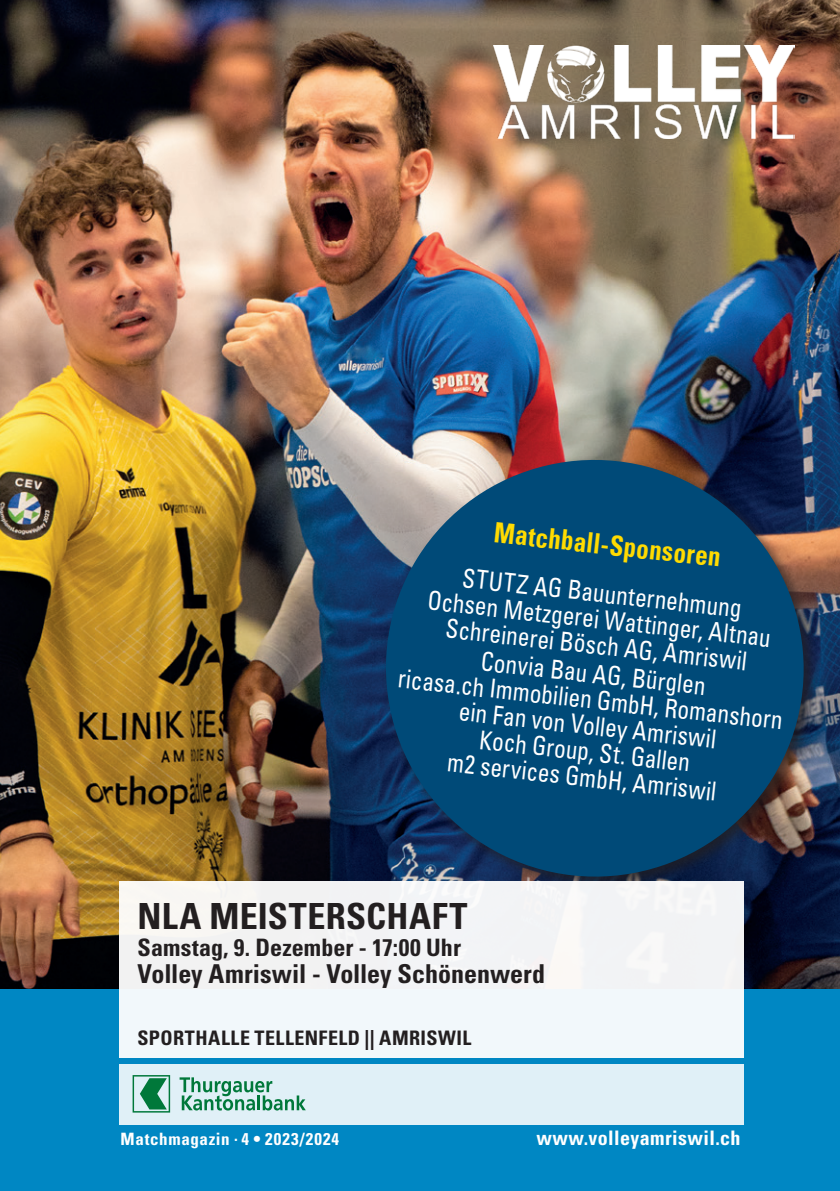
<style>
.page{position:relative;width:840px;height:1191px;background:#fff}
.page>*{position:absolute;margin:0;border:0;box-sizing:border-box;transform-origin:0 0}
.t1{font:700 condensed 36px "Univers LT Std";letter-spacing:.005em;color:#231f20}
.t2{font:700 condensed 28px "Univers LT Std";color:#ffdb01;scale:.9 1}
.t3{font:condensed 26px/26px "Univers LT Std";color:#fff;text-align:center;scale:.9 1}
.t4{font:700 condensed 26px "Univers LT Std";color:#231f20}
.t5{font:700 condensed 24px "Univers LT Std";color:#231f20}
.t6{font:700 condensed 20px "Univers LT Std";letter-spacing:.025em;color:#231f20}
.t7{font:700 condensed 20px "Univers LT Std";letter-spacing:.02em;color:#fff}
.t8{font:700 condensed 17px "Univers LT Std";letter-spacing:.04em;color:#fff}
</style>
<div class="page">
<div style="left:0;top:0;width:839px;height:1191px;background:#0087c3"></div>
<div style="left:119px;top:1064px;width:624px;height:60px;background:#e0f0f7"></div>
<img style="left:0;top:0;width:839px;height:988px">
<svg style="left:179px;top:1077px;width:126px;height:33px"></svg>
<svg style="left:132px;top:1075px;width:38px;height:37px"></svg>
<svg style="left:356px;top:430px;width:476px;height:476px;background:#1b4b70"></svg>
<div style="left:119px;top:881px;width:624px;height:176px;background:#f2f6f6"></div>
<img style="left:493px;top:45px;width:301px;height:94px">
<p class="t2" style="left:495px;top:515px;width:254px;rotate:6deg">Matchball-Sponsoren</p>
<p class="t3" style="left:431px;top:562px;width:385px;rotate:6deg">STUTZ AG Bauunternehmung<br>Ochsen Metzgerei Wattinger, Altnau<br>Schreinerei Bösch AG, Amriswil</p>
<p class="t3" style="left:402px;top:640px;width:431px;rotate:6deg">Convia Bau AG, Bürglen<br>ricasa.ch Immobilien GmbH, Romanshorn ein Fan von Volley Amriswil<br>Koch Group, St. Gallen<br>m2 services GmbH, Amriswil</p>
<p class="t1" style="left:137px;top:894px;width:331px">NLA MEISTERSCHAFT</p>
<p class="t5" style="left:137px;top:933px;width:325px">Samstag, 9. Dezember - 17:00 Uhr</p>
<p class="t4" style="left:137px;top:958px;width:409px">Volley Amriswil - Volley Schönenwerd</p>
<p class="t6" style="left:137px;top:1025px;width:335px">SPORTHALLE TELLENFELD || AMRISWIL</p>
<p class="t8" style="left:120px;top:1128px;width:220px">Matchmagazin . 4 • 2023/2024</p>
<p class="t7" style="left:536px;top:1125px;width:205px">www.volleyamriswil.ch</p>
</div>
